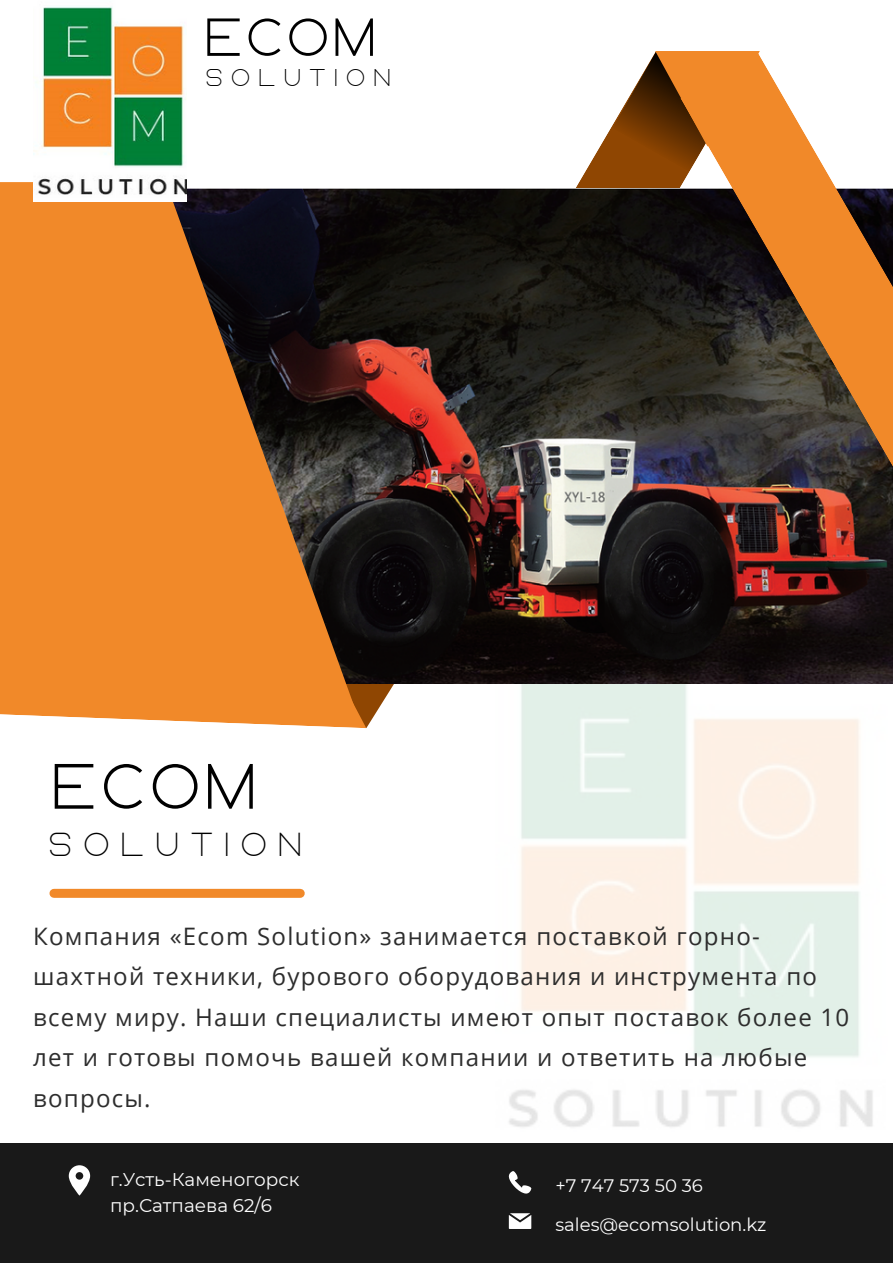
<style>
.page{position:relative;width:893px;height:1264px;background:#fff}
.page>*{position:absolute;margin:0;border:0;box-sizing:border-box;transform-origin:0 0}
.t1{font:700 63.9px "Ablation";color:#000}
.t2{font:700 53.4px "Ablation";color:#000}
.t3{font:33.3px "Ablation";letter-spacing:.27em;color:#000}
.t4{font:24.3px "Ablation";letter-spacing:.27em;color:#000}
.t5{font:24px/40.5px "Open Sans";letter-spacing:.05em;color:#2d2d2d}
.t6{font:18.45px "Montserrat";color:#fff}
.t7{font:18px "Montserrat";color:#fff}
</style>
<div class="page">
<img style="left:509px;top:695px;width:364px;height:432px">
<svg style="left:354px;top:126px;width:326px;height:569px"></svg>
<svg style="left:0;top:683px;width:400px;height:46px"></svg>
<svg style="left:612px;top:51px;width:147px;height:121px"></svg>
<div style="left:54px;top:888px;width:246px;height:9px;background:#f18929"></div>
<div style="left:0;top:1143px;width:892px;height:119px;background:#191919"></div>
<svg style="left:69px;top:1165px;width:21px;height:30px"></svg>
<svg style="left:509px;top:1213px;width:22px;height:15px"></svg>
<svg style="left:509px;top:1171px;width:22px;height:22px"></svg>
<img style="left:354px;top:189px;width:326px;height:494px">
<svg style="left:680px;top:53px;width:212px;height:646px;background:#7a563e"></svg>
<svg style="left:0;top:182px;width:354px;height:525px;background:#b96b26"></svg>
<img style="left:33px;top:6px;width:153px;height:195px">
<h2 class="t2" style="left:203px;top:14px;width:176px">ECOM</h2>
<p class="t4" style="left:205px;top:67px;width:188px">SOLUTION</p>
<h1 class="t1" style="left:49px;top:758px;width:210px">ECOM</h1>
<h3 class="t3" style="left:47px;top:829px;width:257px">SOLUTION</h3>
<p class="t5" style="left:33px;top:915px;width:817px">Компания «Ecom Solution» занимается поставкой горно&shy;шахтной техники, бурового оборудования и инструмента по всему миру. Наши специалисты имеют опыт поставок более 10 лет и готовы помочь вашей компании и ответить на любые вопросы.</p>
<p class="t6" style="left:110px;top:1168px;width:191px">г.Усть-Каменогорск</p>
<p class="t7" style="left:555px;top:1173px;width:149px">+7 747 573 50 36</p>
<p class="t6" style="left:110px;top:1193px;width:163px">пр.Сатпаева 62/6</p>
<p class="t7" style="left:555px;top:1213px;width:212px">sales@ecomsolution.kz</p>
</div>
